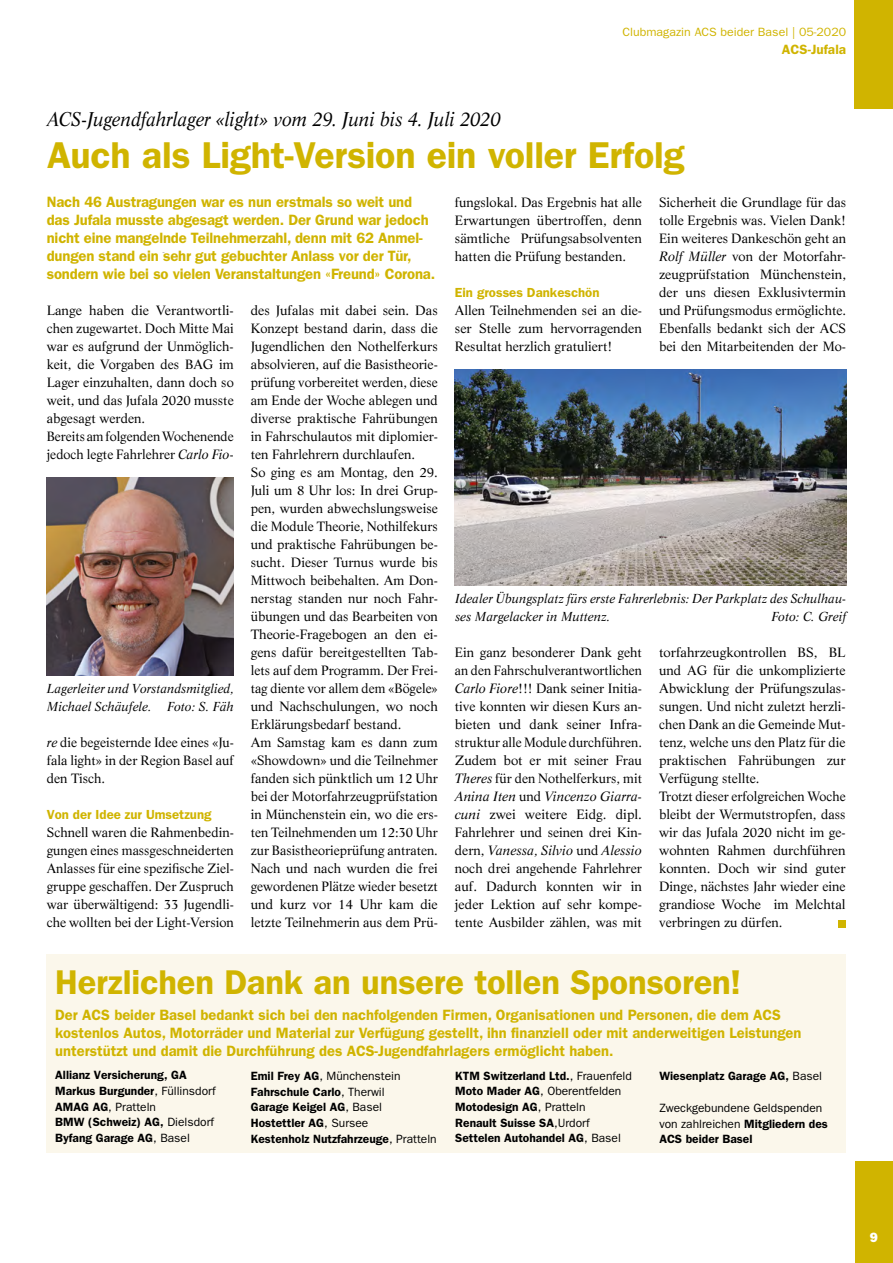
<style>
.page{position:relative;width:893px;height:1263px;background:#fff}
.page>*{position:absolute;margin:0;border:0;box-sizing:border-box;transform-origin:0 0}
.t1{font:600 37.5px "ITC Franklin Gothic Std";letter-spacing:-.005em;color:#d0b400}
.t2{font:600 34.5px "ITC Franklin Gothic Std";letter-spacing:-.005em;color:#d0b400}
.t3{font:italic 19.5px "Life LT Std";letter-spacing:-.01em;color:#000;scale:.95 1}
.t4{font:600 15px/18px "ITC Franklin Gothic Std";color:#d0b400}
.t5{font:600 13.5px "ITC Franklin Gothic Std";letter-spacing:.005em;color:#d0b400}
.t6{font:13.5px "ITC Franklin Gothic Std Hvy";color:#fff}
.t7{font:13.2px/18px "Life LT Std";color:#000;text-align:justify}
.t8{font:600 13.2px "ITC Franklin Gothic Std";color:#d0b400}
.t9{font:italic 12.75px/18px "Life LT Std";color:#000}
.t10{font:600 12px/15.8px "ITC Franklin Gothic Std";color:#000}
.t11{font:12px/15.8px "ITC Franklin Gothic Std";color:#000}
.t12{font:12px "ITC Franklin Gothic Std";color:#d0b400}
.s1{font-style:italic}
.s2{font-weight:400}
.s3{font-weight:600}
</style>
<div class="page">
<div style="left:855px;top:0;width:38px;height:108px;background:#d0b400"></div>
<div style="left:855px;top:1161px;width:38px;height:102px;background:#d0b400"></div>
<div style="left:47px;top:954px;width:799px;height:198px;background:#fbf7eb"></div>
<img style="left:455px;top:369px;width:391px;height:216px">
<img style="left:47px;top:477px;width:187px;height:198px">
<div style="left:838px;top:920px;width:8px;height:7px;background:#d0b400"></div>
<p class="t12" style="left:622px;top:25px;width:225px">Clubmagazin ACS beider Basel | 05-2020</p>
<p class="t5" style="left:782px;top:41px;width:66px">ACS-Jufala</p>
<h3 class="t3" style="left:47px;top:107px;width:479px">ACS-Jugendfahrlager «light» vom 29. Juni bis 4. Juli 2020</h3>
<h1 class="t1" style="left:47px;top:133px;width:639px">Auch als Light-Version ein voller Erfolg</h1>
<p class="t4" style="left:47px;top:193px;width:390px">Nach 46 Austragungen war es nun erstmals so weit und das Jufala musste abgesagt werden. Der Grund war jedoch nicht eine mangelnde Teilnehmerzahl, denn mit 62 Anmel&shy;dungen stand ein sehr gut gebuchter Anlass vor der Tür, sondern wie bei so vielen Veranstaltungen «Freund» Corona.</p>
<p class="t7" style="left:455px;top:193px;width:189px">fungslokal. Das Ergebnis hat alle Erwartungen übertroffen, denn sämtliche Prüfungsabsolventen hatten die Prüfung bestanden.</p>
<p class="t8" style="left:455px;top:285px;width:146px">Ein grosses Dankeschön</p>
<p class="t7" style="left:455px;top:301px;width:189px">Allen Teilnehmenden sei an die&shy;ser Stelle zum hervorragenden Resultat herzlich gratuliert!</p>
<p class="t7" style="left:659px;top:193px;width:189px">Sicherheit die Grundlage für das tolle Ergebnis was. Vielen Dank!<br>Ein weiteres Dankeschön geht an <span class="s1">Rolf Müller</span> von der Motorfahr&shy;zeugprüfstation Münchenstein, der uns diesen Exklusivtermin und Prüfungsmodus ermöglichte.<br>Ebenfalls bedankt sich der ACS bei den Mitarbeitenden der Mo-</p>
<p class="t7" style="left:47px;top:301px;width:189px;text-align:left">Lange haben die Verantwortli&shy;chen zugewartet. Doch Mitte Mai war es aufgrund der Unmöglich&shy;keit, die Vorgaben des BAG im<br>Lager einzuhalten, dann doch so weit, und das Jufala 2020 musste abgesagt werden.<br>Bereits am folgenden Wochenende jedoch legte Fahrlehrer <span class="s1">Carlo Fio-</span></p>
<p class="t7" style="left:251px;top:301px;width:189px;text-align:left">des Jufalas mit dabei sein. Das<br>Konzept bestand darin, dass die<br>Jugendlichen den Nothelferkurs absolvieren, auf die Basistheorie&shy;prüfung vorbereitet werden, diese am Ende der Woche ablegen und diverse praktische Fahrübungen in Fahrschulautos mit diplomier&shy;ten Fahrlehrern durchlaufen.<br>So ging es am Montag, den 29.<br>Juli um 8 Uhr los: In drei Grup&shy;pen, wurden abwechslungsweise die Module Theorie, Nothilfekurs und praktische Fahrübungen be&shy;sucht. Dieser Turnus wurde bis<br>Mittwoch beibehalten. Am Don&shy;nerstag standen nur noch Fahr&shy;übungen und das Bearbeiten von<br>Theorie-Fragebogen an den ei&shy;gens dafür bereitgestellten Tab&shy;lets auf dem Programm. Der Frei&shy;tag diente vor allem dem «Bögele» und Nachschulungen, wo noch<br>Erklärungsbedarf bestand.<br>Am Samstag kam es dann zum «Showdown» und die Teilnehmer fanden sich pünktlich um 12 Uhr bei der Motorfahrzeugprüfstation in Münchenstein ein, wo die ers&shy;ten Teilnehmenden um 12:30 Uhr zur Basistheorieprüfung antraten.<br>Nach und nach wurden die frei gewordenen Plätze wieder besetzt und kurz vor 14 Uhr kam die letzte Teilnehmerin aus dem Prü-</p>
<p class="t9" style="left:455px;top:589px;width:393px">Idealer Übungsplatz fürs erste Fahrerlebnis: Der Parkplatz des Schulhau&shy;ses Margelacker in Muttenz.</p>
<p class="t9" style="left:771px;top:607px;width:76px">Foto: C. Greif</p>
<p class="t7" style="left:659px;top:643px;width:188px;text-align:left">torfahrzeugkontrollen BS, BL und AG für die unkomplizierte<br>Abwicklung der Prüfungszulas&shy;sungen. Und nicht zuletzt herzli&shy;chen Dank an die Gemeinde Mut&shy;tenz, welche uns den Platz für die praktischen Fahrübungen zur<br>Verfügung stellte.<br>Trotzt dieser erfolgreichen Woche bleibt der Wermutstropfen, dass wir das Jufala 2020 nicht im ge&shy;wohnten Rahmen durchführen konnten. Doch wir sind guter<br>Dinge, nächstes Jahr wieder eine grandiose Woche im Melchtal verbringen zu dürfen.</p>
<p class="t7" style="left:455px;top:643px;width:189px">Ein ganz besonderer Dank geht an den Fahrschulverantwortlichen <span class="s1">Carlo Fiore</span>!!! Dank seiner Initia&shy;tive konnten wir diesen Kurs an&shy;bieten und dank seiner Infra&shy;struktur alle Module durchführen.<br>Zudem bot er mit seiner Frau <span class="s1">Theres</span> für den Nothelferkurs, mit <span class="s1">Anina Iten</span> und <span class="s1">Vincenzo Giarra&shy;cuni</span> zwei weitere Eidg. dipl.<br>Fahrlehrer und seinen drei Kin&shy;dern, <span class="s1">Vanessa, Silvio</span> und <span class="s1">Alessio </span>noch drei angehende Fahrlehrer auf. Dadurch konnten wir in jeder Lektion auf sehr kompe&shy;tente Ausbilder zählen, was mit</p>
<p class="t9" style="left:47px;top:679px;width:189px">Lagerleiter und Vorstandsmitglied,<br>Michael Schäufele. Foto: S. Fäh</p>
<p class="t7" style="left:47px;top:733px;width:189px"><span class="s1">re</span> die begeisternde Idee eines «Ju&shy;fala light» in der Region Basel auf den Tisch.</p>
<p class="t8" style="left:47px;top:807px;width:166px">Von der Idee zur Umsetzung</p>
<p class="t7" style="left:47px;top:823px;width:189px">Schnell waren die Rahmenbedin&shy;gungen eines massgeschneiderten Anlasses für eine spezifische Ziel&shy;gruppe geschaffen. Der Zuspruch war überwältigend: 33 Jugendli&shy;che wollten bei der Light-Version</p>
<h2 class="t2" style="left:55px;top:962px;width:687px">Herzlichen Dank an unsere tollen Sponsoren!</h2>
<p class="t4" style="left:55px;top:1006px;width:748px">Der ACS beider Basel bedankt sich bei den nachfolgenden Firmen, Organisationen und Personen, die dem ACS kostenlos Autos, Motorräder und Material zur Verfügung gestellt, ihn finanziell oder mit anderweitigen Leistungen unterstützt und damit die Durchführung des ACS-Jugendfahrlagers ermöglicht haben.</p>
<p class="t10" style="left:55px;top:1067px;width:162px">Allianz Versicherung, GA<br>Markus Burgunder<span class="s2">, Füllinsdorf<br></span>AMAG AG<span class="s2">, Pratteln<br></span>BMW (Schweiz) AG, <span class="s2">Dielsdorf<br></span>Byfang Garage AG<span class="s2">, Basel</span></p>
<p class="t10" style="left:251px;top:1068px;width:187px">Emil Frey AG<span class="s2">, Münchenstein<br></span>Fahrschule Carlo<span class="s2">, Therwil<br></span>Garage Keigel AG<span class="s2">, Basel<br></span>Hostettler AG<span class="s2">, Sursee<br></span>Kestenholz Nutzfahrzeuge<span class="s2">, Pratteln</span></p>
<p class="t10" style="left:455px;top:1067px;width:178px">KTM Switzerland Ltd.<span class="s2">, Frauenfeld<br></span>Moto Mader AG<span class="s2">, Oberentfelden<br></span>Motodesign AG<span class="s2">, Pratteln<br></span>Renault Suisse SA<span class="s2">,Urdorf<br></span>Settelen Autohandel AG<span class="s2">, Basel</span></p>
<p class="t10" style="left:659px;top:1068px;width:164px">Wiesenplatz Garage AG, <span class="s2">Basel</span></p>
<p class="t11" style="left:659px;top:1100px;width:170px">Zweckgebundene Geldspenden von zahlreichen <span class="s3">Mitgliedern des<br>ACS beider Basel</span></p>
<p class="t6" style="left:870px;top:1229px;width:10px">9</p>
</div>
